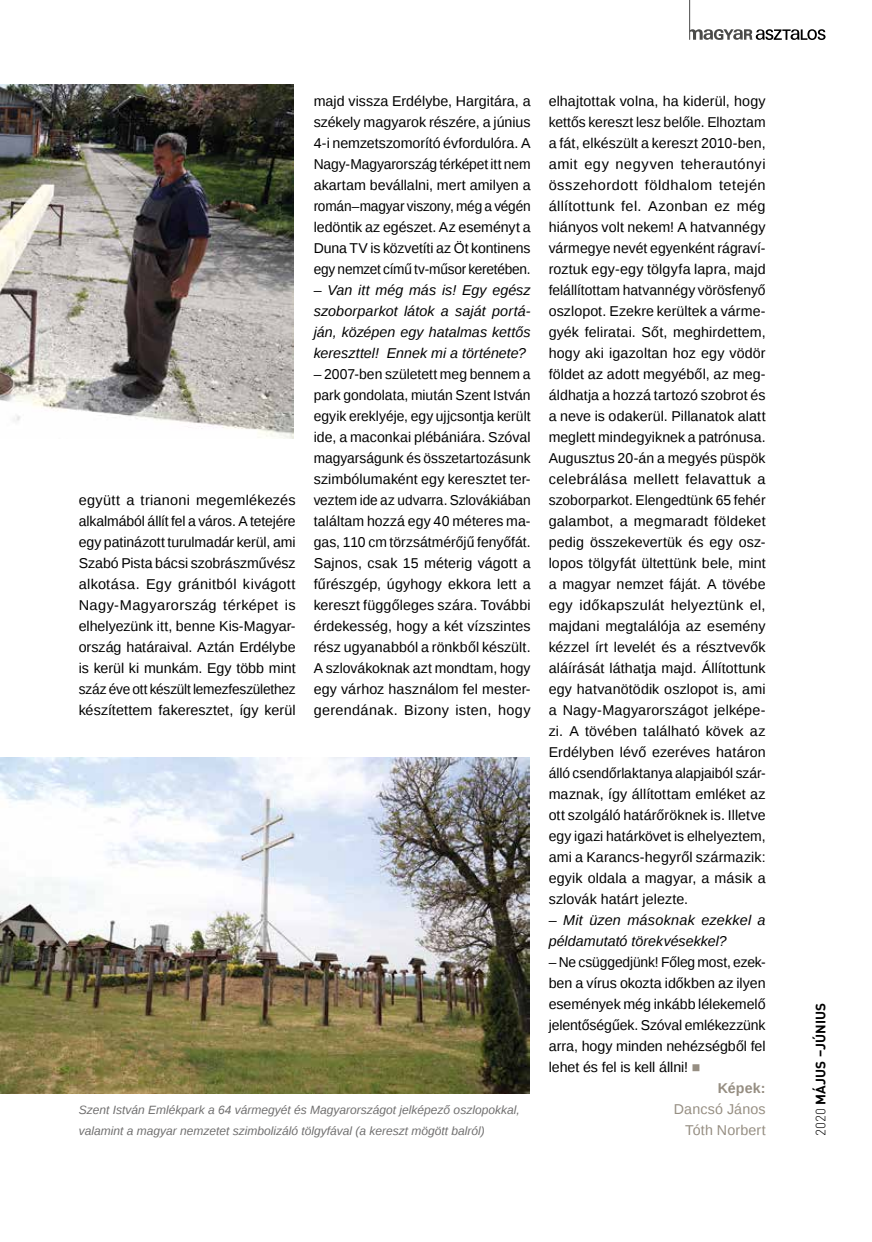
<style>
.page{position:relative;width:872px;height:1242px;background:#fff}
.page>*{position:absolute;margin:0;border:0;box-sizing:border-box;transform-origin:0 0}
.t1{font:14.25px/21px "Liberation Sans";color:#000;text-align:justify}
.t2{font:italic 14.25px/21px "Liberation Sans";color:#000;text-align:justify}
.t3{font:14.25px/21px "Liberation Sans";letter-spacing:.01em;color:#968e82;text-align:right}
.t4{font:700 14.25px "Liberation Sans";letter-spacing:.01em;color:#968e82}
.t5{font:700 13.5px "DIN Pro";letter-spacing:.01em;color:#000}
.t6{font:italic 12px/21px "Liberation Sans";color:#706f6f}
.s1{color:#968e82}
.s2{font-weight:300}
</style>
<div class="page">
<svg style="left:690px;top:29px;width:135px;height:11px"></svg>
<hr style="left:689px;top:0;width:1px;height:40px;background:#4a4a49">
<img style="left:0;top:85px;width:293px;height:353px">
<img style="left:0;top:757px;width:529px;height:336px">
<p class="t1" style="left:79px;top:490px;width:218px">együtt a trianoni megemlékezés alkalmából állít fel a város. A tetejére egy patinázott turulmadár kerül, ami Szabó Pista bácsi szobrászművész alkotása. Egy gránitból kivágott Nagy-Magyarország térképet is elhelyezünk itt, benne Kis-Magyar&shy;ország határaival. Aztán Erdélybe is kerül ki munkám. Egy több mint száz éve ott készült lemezfeszülethez készítettem fakeresztet, így kerül</p>
<p class="t1" style="left:314px;top:91px;width:218px">majd vissza Erdélybe, Hargitára, a székely magyarok részére, a június 4-i nemzetszomorító évfordulóra. A Nagy-Magyarország térképet itt nem akartam bevállalni, mert amilyen a román–magyar viszony, még a végén ledöntik az egészet. Az eseményt a Duna TV is közvetíti az Öt kontinens egy nemzet című tv-műsor keretében.</p>
<p class="t2" style="left:314px;top:279px;width:218px">– Van itt még más is! Egy egész szoborparkot látok a saját portá&shy;ján, középen egy hatalmas kettős kereszttel! Ennek mi a története?</p>
<p class="t1" style="left:314px;top:364px;width:218px">– 2007-ben született meg bennem a park gondolata, miután Szent István egyik ereklyéje, egy ujjcsontja került ide, a maconkai plébániára. Szóval magyarságunk és összetartozásunk szimbólumaként egy keresztet ter&shy;veztem ide az udvarra. Szlovákiában találtam hozzá egy 40 méteres ma&shy;gas, 110 cm törzsátmérőjű fenyőfát.<br>Sajnos, csak 15 méterig vágott a fűrészgép, úgyhogy ekkora lett a kereszt függőleges szára. További érdekesség, hogy a két vízszintes rész ugyanabból a rönkből készült.<br>A szlovákoknak azt mondtam, hogy egy várhoz használom fel mester&shy;gerendának. Bizony isten, hogy</p>
<p class="t6" style="left:79px;top:1099px;width:442px">Szent István Emlé kpark a 64 vármegyé t és Magyarországot jelképező oszlopokkal, valamint a magyar nemzetet szimbolizáló tölgyfá val (a kereszt mögött balról)</p>
<p class="t1" style="left:548px;top:91px;width:218px">elhajtottak volna, ha kiderül, hogy kettős kereszt lesz belőle. Elhoztam a fát, elkészült a kereszt 2010-ben, amit egy negyven teherautónyi összehordott földhalom tetején állítottunk fel. Azonban ez még hiányos volt nekem! A hatvannégy vármegye nevét egyenként rágraví&shy;roztuk egy-egy tölgyfa lapra, majd felállítottam hatvannégy vörösfenyő oszlopot. Ezekre kerültek a várme&shy;gyék feliratai. Sőt, meghirdettem, hogy aki igazoltan hoz egy vödör földet az adott megyéből, az meg&shy;áldhatja a hozzá tartozó szobrot és a neve is odakerül. Pillanatok alatt meglett mindegyiknek a patrónusa.<br>Augusztus 20-án a megyés püspök celebrálása mellett felavattuk a szoborparkot. Elengedtünk 65 fehér galambot, a megmaradt földeket pedig összekevertük és egy osz&shy;lopos tölgyfát ültettünk bele, mint a magyar nemzet fáját. A tövébe egy időkapszulát helyeztünk el, majdani megtalálója az esemény kézzel írt levelét és a résztvevők aláírását láthatja majd. Állítottunk egy hatvanötödik oszlopot is, ami a Nagy-Magyarországot jelképe&shy;zi. A tövében található kövek az Erdélyben lévő ezeréves határon álló csendőrlaktanya alapjaiból szár&shy;maznak, így állítottam emléket az ott szolgáló határőröknek is. Illetve egy igazi határkövet is elhelyeztem, ami a Karancs-hegyről származik: egyik oldala a magyar, a másik a szlovák határt jelezte.</p>
<p class="t2" style="left:548px;top:909px;width:218px">– Mit üzen másoknak ezekkel a példamutató törekvésekkel?</p>
<p class="t1" style="left:548px;top:952px;width:218px">– Ne csüggedjünk! Főleg most, ezek-</p>
<p class="t1" style="left:548px;top:973px;width:218px">ben a vírus okozta időkben az ilyen</p>
<p class="t1" style="left:548px;top:994px;width:218px">események még inkább lélekemelő</p>
<p class="t1" style="left:548px;top:1015px;width:218px">jelentőségűek. Szóval emlékezzünk</p>
<p class="t1" style="left:548px;top:1036px;width:218px">arra, hogy minden nehézségből fel</p>
<p class="t1" style="left:548px;top:1057px;width:153px">lehet és fel is kell állni! <span class="s1">■</span></p>
<p class="t4" style="left:718px;top:1078px;width:49px">Képek:</p>
<p class="t3" style="left:674px;top:1099px;width:93px">Dancsó János<br>Tóth Norbert</p>
<p class="t5" style="left:811px;top:1135px;width:134px;rotate:-90deg"><span class="s2">2020</span> MÁJUS –JÚNIUS</p>
</div>
